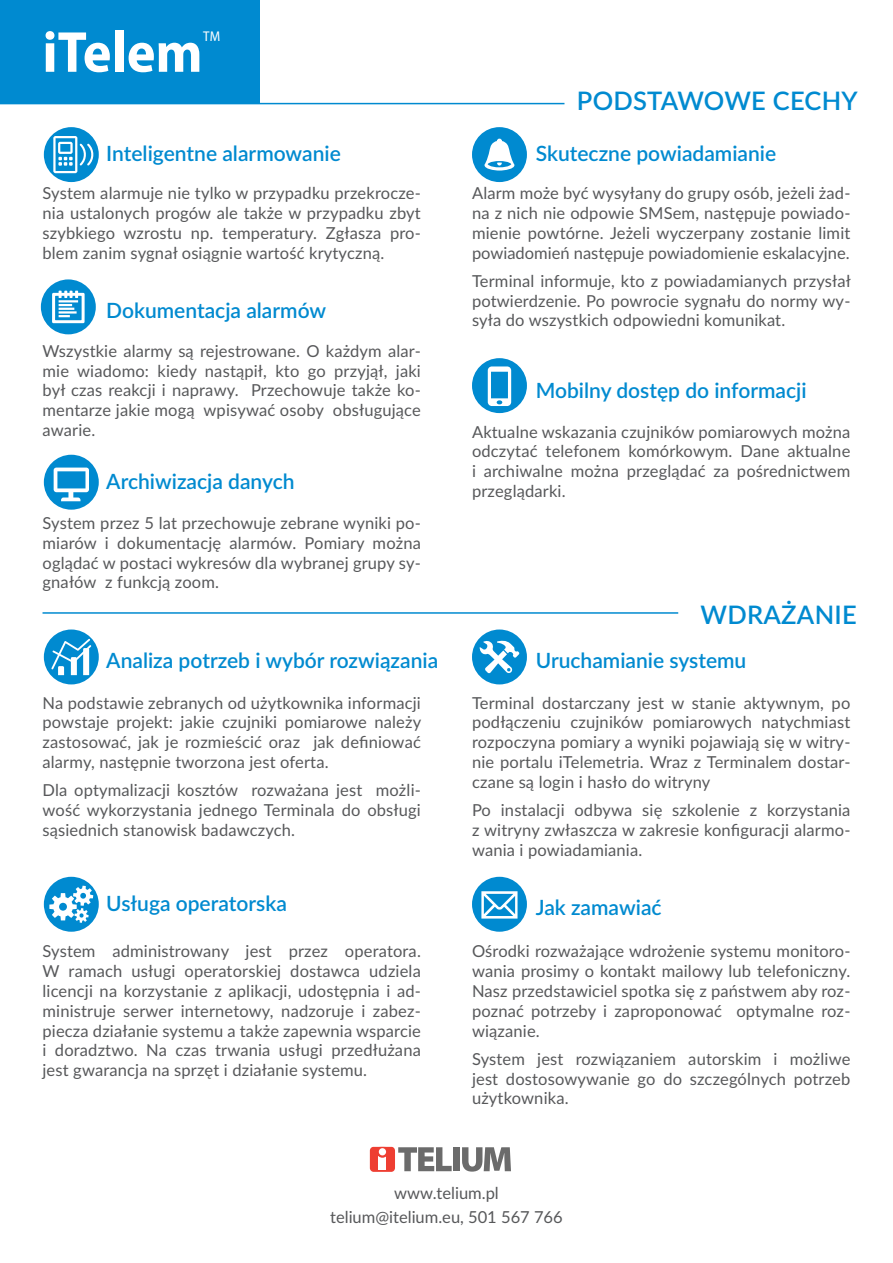
<style>
.page{position:relative;width:893px;height:1263px;background:#fff}
.page>*{position:absolute;margin:0;border:0;box-sizing:border-box;transform-origin:0 0}
.t1{font:700 semi-condensed 58.35px "Myriad Pro";color:#fff}
.t2{font:600 25.5px "Lato";letter-spacing:.01em;color:#008ad0}
.t3{font:600 21px "Lato";color:#008ad0}
.txt{font:16.5px/19.8px "Lato";letter-spacing:.01em;color:#57585a;text-align:justify}
.t4{font:semi-condensed 14.1px "Myriad Pro";color:#fff}
</style>
<div class="page">
<div style="left:0;top:0;width:260px;height:104px;background:#008ad0"></div>
<hr style="left:0;top:103px;width:564px;height:1px;background:#008ad0">
<hr style="left:43px;top:612px;width:635px;height:2px;background:#008ad0">
<div style="left:44px;top:127px;width:55px;height:55px;background:#008ad0;border-radius:50%"></div>
<svg style="left:53px;top:136px;width:41px;height:37px"></svg>
<div style="left:44px;top:455px;width:55px;height:55px;background:#008ad0;border-radius:50%"></div>
<svg style="left:54px;top:468px;width:35px;height:33px"></svg>
<div style="left:44px;top:629px;width:55px;height:55px;background:#008ad0;border-radius:50%"></div>
<svg style="left:51px;top:639px;width:40px;height:36px"></svg>
<div style="left:44px;top:877px;width:55px;height:55px;background:#008ad0;border-radius:50%"></div>
<svg style="left:49px;top:886px;width:44px;height:37px"></svg>
<div style="left:472px;top:877px;width:55px;height:55px;background:#008ad0;border-radius:50%"></div>
<svg style="left:481px;top:891px;width:36px;height:27px"></svg>
<div style="left:472px;top:629px;width:55px;height:55px;background:#008ad0;border-radius:50%"></div>
<div style="left:41px;top:279px;width:55px;height:55px;background:#008ad0;border-radius:50%"></div>
<svg style="left:52px;top:291px;width:33px;height:32px"></svg>
<div style="left:472px;top:358px;width:55px;height:55px;background:#008ad0;border-radius:50%"></div>
<svg style="left:488px;top:366px;width:23px;height:40px"></svg>
<div style="left:472px;top:127px;width:55px;height:55px;background:#008ad0;border-radius:50%"></div>
<svg style="left:484px;top:139px;width:30px;height:32px"></svg>
<svg style="left:479px;top:640px;width:40px;height:33px"></svg>
<svg style="left:370px;top:1147px;width:82px;height:25px"></svg>
<div style="left:453px;top:1147px;width:6px;height:24px;background:#6b6b6b"></div>
<svg style="left:462px;top:1147px;width:49px;height:24px"></svg>
<h1 class="t1" style="left:43px;top:20px;width:162px">iTelem</h1>
<p class="t4" style="left:203px;top:28px;width:19px">TM</p>
<p class="t3" style="left:106px;top:139px;width:236px">Inteligentne alarmowanie</p>
<p class="txt" style="left:43px;top:183px;width:380px">System alarmuje nie tylko w przypadku przekrocze&shy;nia ustalonych progów ale także w przypadku zbyt szybkiego wzrostu np. temperatury. Zgłasza pro&shy;blem zanim sygnał osiągnie wartość krytyczną.</p>
<p class="t3" style="left:106px;top:295px;width:221px">Dokumentacja alarmów</p>
<p class="txt" style="left:43px;top:340px;width:380px">Wszystkie alarmy są rejestrowane. O każdym alar&shy;mie wiadomo: kiedy nastąpił, kto go przyjął, jaki był czas reakcji i naprawy. Przechowuje także ko&shy;mentarze jakie mogą wpisywać osoby obsługujące awarie.</p>
<p class="t3" style="left:106px;top:466px;width:190px">Archiwizacja danych</p>
<p class="txt" style="left:43px;top:512px;width:380px">System przez 5 lat przechowuje zebrane wyniki po&shy;miarów i dokumentację alarmów. Pomiary można oglądać w postaci wykresów dla wybranej grupy sy&shy;gnałów z funkcją zoom.</p>
<p class="t3" style="left:106px;top:645px;width:333px">Analiza potrzeb i wybór rozwiązania</p>
<p class="txt" style="left:43px;top:692px;width:380px">Na podstawie zebranych od użytkownika informacji powstaje projekt: jakie czujniki pomiarowe należy zastosować, jak je rozmieścić oraz jak definiować alarmy, następnie tworzona jest oferta.</p>
<p class="txt" style="left:43px;top:780px;width:380px">Dla optymalizacji kosztów rozważana jest możli&shy;wość wykorzystania jednego Terminala do obsługi sąsiednich stanowisk badawczych.</p>
<p class="t3" style="left:106px;top:888px;width:182px">Usługa operatorska</p>
<p class="txt" style="left:43px;top:941px;width:380px">System administrowany jest przez operatora.<br>W ramach usługi operatorskiej dostawca udziela licencji na korzystanie z aplikacji, udostępnia i ad&shy;ministruje serwer internetowy, nadzoruje i zabez&shy;piecza działanie systemu a także zapewnia wsparcie i doradztwo. Na czas trwania usługi przedłużana jest gwarancja na sprzęt i działanie systemu.</p>
<h2 class="t2" style="left:577px;top:82px;width:282px">PODSTAWOWE CECHY</h2>
<p class="t3" style="left:536px;top:139px;width:242px">Skuteczne powiadamianie</p>
<p class="txt" style="left:472px;top:183px;width:380px">Alarm może być wysyłany do grupy osób, jeżeli żad&shy;na z nich nie odpowie SMSem, następuje powiado&shy;mienie powtórne. Jeżeli wyczerpany zostanie limit powiadomień następuje powiadomienie eskalacyjne.</p>
<p class="txt" style="left:472px;top:270px;width:380px">Terminal informuje, kto z powiadamianych przysłał potwierdzenie. Po powrocie sygnału do normy wy&shy;syła do wszystkich odpowiedni komunikat.</p>
<p class="t3" style="left:536px;top:375px;width:272px">Mobilny dostęp do informacji</p>
<p class="txt" style="left:472px;top:421px;width:380px">Aktualne wskazania czujników pomiarowych można odczytać telefonem komórkowym. Dane aktualne i archiwalne można przeglądać za pośrednictwem przeglądarki.</p>
<h2 class="t2" style="left:701px;top:596px;width:158px">WDRAŻANIE</h2>
<p class="t3" style="left:536px;top:645px;width:212px">Uruchamianie systemu</p>
<p class="txt" style="left:472px;top:692px;width:380px">Terminal dostarczany jest w stanie aktywnym, po podłączeniu czujników pomiarowych natychmiast rozpoczyna pomiary a wyniki pojawiają się w witry&shy;nie portalu iTelemetria. Wraz z Terminalem dostar&shy;czane są login i hasło do witryny</p>
<p class="txt" style="left:472px;top:799px;width:380px">Po instalacji odbywa się szkolenie z korzystania z witryny zwłaszcza w zakresie konfiguracji alarmo&shy;wania i powiadamiania.</p>
<p class="t3" style="left:536px;top:892px;width:127px">Jak zamawiać</p>
<p class="txt" style="left:472px;top:941px;width:380px">Ośrodki rozważające wdrożenie systemu monitoro&shy;wania prosimy o kontakt mailowy lub telefoniczny.<br>Nasz przedstawiciel spotka się z państwem aby roz&shy;poznać potrzeby i zaproponować optymalne roz&shy;wiązanie.</p>
<p class="txt" style="left:472px;top:1048px;width:380px">System jest rozwiązaniem autorskim i możliwe jest dostosowywanie go do szczególnych potrzeb użytkownika.</p>
<p class="txt" style="left:394px;top:1182px;width:106px">www.telium.pl</p>
<p class="txt" style="left:330px;top:1206px;width:234px">telium@itelium.eu, 501 567 766</p>
</div>
